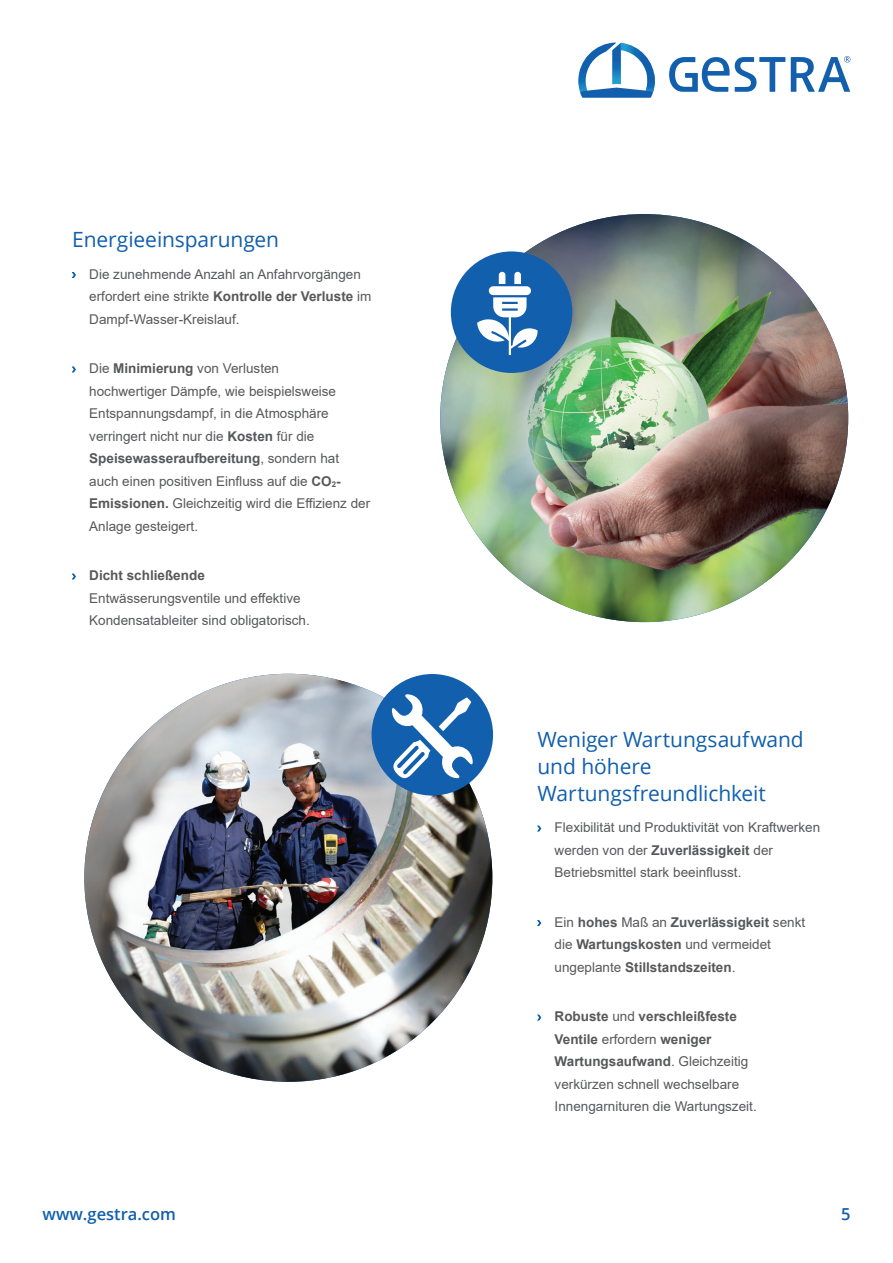
<style>
.page{position:relative;width:893px;height:1263px;background:#fff}
.page>*{position:absolute;margin:0;border:0;box-sizing:border-box;transform-origin:0 0}
.SUBHEAD_regular{font:21px/27px "Open Sans";letter-spacing:-.005em;color:#115fad}
.t1{font:600 16.5px "Open Sans";color:#115fad}
.TEXT_bullets{font:13.5px/22.5px "Arial";color:#57585a}
.TEXT_bullets-2{font:700 13.5px/22.5px "Arial";color:#57585a}
.s1{font-weight:700}
.s2{font-weight:400}
</style>
<div class="page">
<img style="left:84px;top:674px;width:408px;height:408px;border-radius:204px">
<img style="left:440px;top:214px;width:408px;height:408px;border-radius:204px">
<svg style="left:537px;top:826px;width:4px;height:5px"></svg>
<svg style="left:537px;top:920px;width:4px;height:6px"></svg>
<svg style="left:537px;top:1015px;width:4px;height:5px"></svg>
<svg style="left:72px;top:272px;width:4px;height:6px"></svg>
<svg style="left:72px;top:367px;width:4px;height:5px"></svg>
<svg style="left:72px;top:574px;width:4px;height:5px"></svg>
<div style="left:451px;top:251px;width:121px;height:122px;background:#115fad;border-radius:50%"></div>
<div style="left:372px;top:674px;width:121px;height:121px;background:#115fad;border-radius:50%"></div>
<div style="left:489px;top:286px;width:42px;height:9px;background:#fff;border-radius:4px"></div>
<svg style="left:499px;top:272px;width:6px;height:12px"></svg>
<svg style="left:514px;top:272px;width:7px;height:12px"></svg>
<svg style="left:477px;top:297px;width:61px;height:58px"></svg>
<svg style="left:392px;top:694px;width:81px;height:85px"></svg>
<svg style="left:578px;top:43px;width:77px;height:55px"></svg>
<svg style="left:791px;top:56px;width:59px;height:36px"></svg>
<svg style="left:669px;top:57px;width:116px;height:35px"></svg>
<p class="SUBHEAD_regular" style="left:72px;top:225px;width:208px">Energieeinsparungen</p>
<p class="TEXT_bullets" style="left:89px;top:262px;width:284px">Die zunehmende Anzahl an Anfahrvorgängen erfordert eine strikte <span class="s1">Kontrolle der Verluste</span> im<br>Dampf-Wasser-Kreislauf.</p>
<p class="TEXT_bullets" style="left:89px;top:357px;width:282px">Die <span class="s1">Minimierung</span> von Verlusten<br>hochwertiger Dämpfe, wie beispielsweise Entspannungsdampf, in die Atmosphäre verringert nicht nur die <span class="s1">Kosten</span> für die <span class="s1">Speisewasseraufbereitung</span>, sondern hat auch einen positiven Einfluss auf die <span class="s1">CO</span><sub>2</sub><span class="s1">- Emissionen.</span> Gleichzeitig wird die Effizienz der Anlage gesteigert.</p>
<p class="TEXT_bullets" style="left:89px;top:564px;width:222px"><span class="s1">Dicht schließende<br></span>Entwässerungsventile und effektive<br>Kondensatableiter sind obligatorisch.</p>
<p class="SUBHEAD_regular" style="left:538px;top:725px;width:268px">Weniger Wartungsaufwand und höhere<br>Wartungsfreundlichkeit</p>
<p class="TEXT_bullets" style="left:555px;top:816px;width:267px">Flexibilität und Produktivität von Kraftwerken werden von der <span class="s1">Zuverlässigkeit</span> der<br>Betriebsmittel stark beeinflusst.</p>
<p class="TEXT_bullets-2" style="left:555px;top:911px;width:252px"><span class="s2">Ein</span> hohes <span class="s2">Maß an</span> Zuverlässigkeit <span class="s2">senkt die</span> Wartungskosten <span class="s2">und vermeidet ungeplante</span> Stillstandszeiten<span class="s2">.</span></p>
<p class="TEXT_bullets" style="left:555px;top:1005px;width:204px"><span class="s1">Robuste</span> und <span class="s1">verschleißfeste<br>Ventile</span> erfordern <span class="s1">weniger<br>Wartungsaufwand</span>. Gleichzeitig verkürzen schnell wechselbare<br>Innengarnituren die Wartungszeit.</p>
<p class="t1" style="left:43px;top:1203px;width:135px">www.gestra.com</p>
<p class="t1" style="left:841px;top:1203px;width:11px">5</p>
</div>
